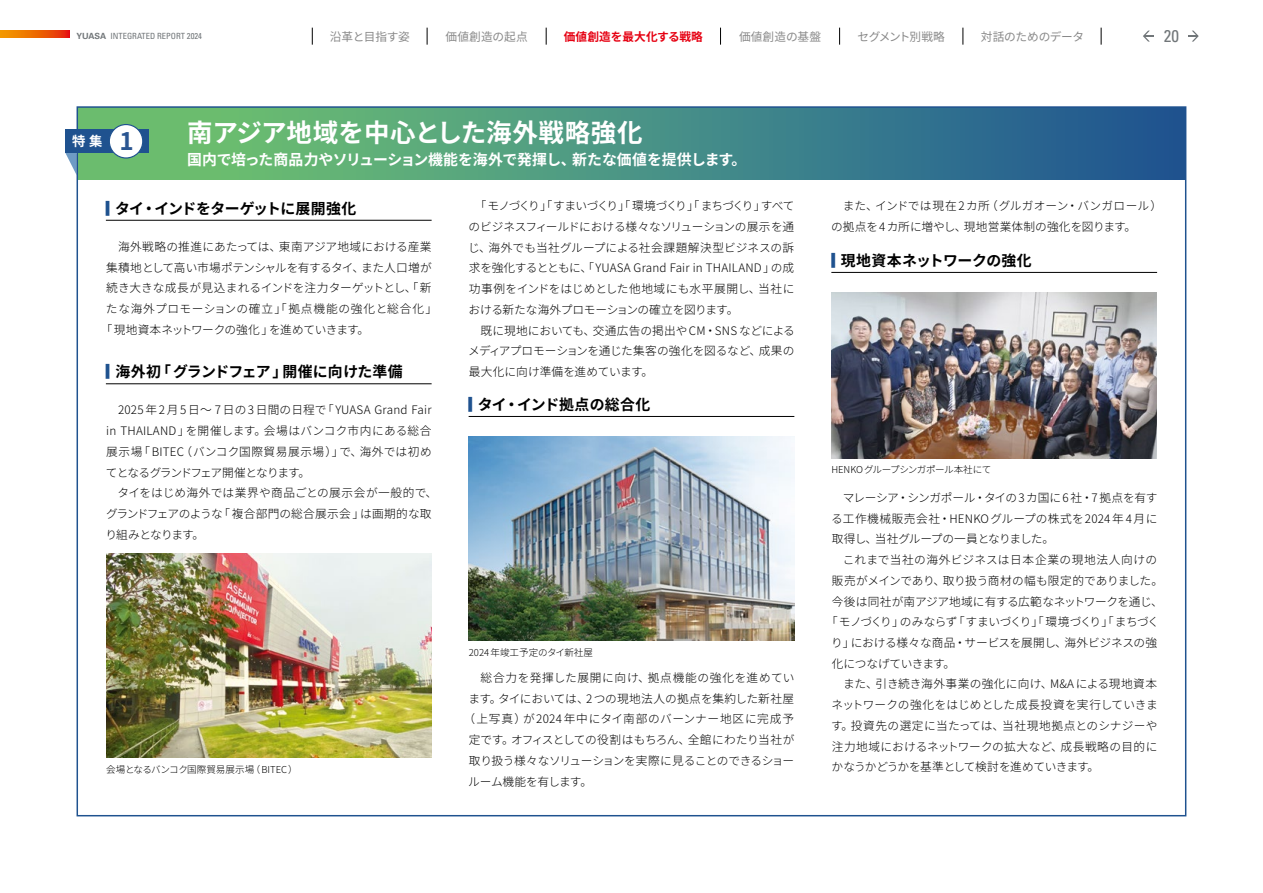
<style>
.page{position:relative;width:1263px;height:893px;background:#fff}
.page>*{position:absolute;margin:0;border:0;box-sizing:border-box;transform-origin:0 0}
.t1{font:700 25.5px "Noto Sans JP";letter-spacing:.005em;color:#fff}
.t2{font:condensed 16.95px "Univers LT Std";color:#717679}
.t3{font:700 14.85px "Noto Sans JP";letter-spacing:-.015em;color:#000}
.t4{font:700 14.85px "Noto Sans JP";letter-spacing:-.02em;color:#fff}
.t5{font:700 14.85px "Noto Sans JP";letter-spacing:.015em;color:#000}
.t6{font:700 13.35px "Noto Sans JP";color:#fff}
.t7{font:300 11.7px/20.7px "Noto Sans JP";letter-spacing:.005em;color:#000;text-align:justify}
.t8{font:300 11.7px "Noto Sans JP";letter-spacing:-.02em;color:#000}
.t9{font:300 11.7px "Noto Sans JP";letter-spacing:-.035em;color:#000}
.t10{font:300 11.7px "Noto Sans JP";letter-spacing:.025em;color:#000}
.t11{font:300 11.7px "Noto Sans JP";letter-spacing:.06em;color:#000}
.t12{font:300 11.7px "Noto Sans JP";letter-spacing:-.055em;color:#000}
.t13{font:300 11.7px "Noto Sans JP";letter-spacing:-.015em;color:#000}
.t14{font:300 11.7px "Noto Sans JP";letter-spacing:.055em;color:#000}
.t15{font:300 11.7px "Noto Sans JP";letter-spacing:.035em;color:#000}
.t16{font:300 11.7px "Noto Sans JP";letter-spacing:.045em;color:#000}
.t17{font:300 11.7px "Noto Sans JP";letter-spacing:-.04em;color:#000}
.t18{font:11.7px "Noto Sans JP";letter-spacing:-.025em;color:#898989}
.t19{font:11.7px "Noto Sans JP";letter-spacing:-.005em;color:#898989}
.t20{font:700 11.7px "Noto Sans JP";letter-spacing:.01em;color:#e60012}
.t21{font:300 11.7px "Noto Sans JP";letter-spacing:-.045em;color:#000}
.t22{font:11.7px "Noto Sans JP";letter-spacing:-.07em;color:#898989}
.t23{font:300 9.6px "Noto Sans JP";letter-spacing:-.005em;color:#000}
.t24{font:300 9.6px "Noto Sans JP";letter-spacing:-.025em;color:#000}
.t25{font:condensed 8.55px "Univers LT Std";color:#717679}
.s1{font-weight:700;font-stretch:normal}
.s2{font-size:24.15px;color:#2a5591}
.s3{color:#1f528f}
</style>
<div class="page">
<svg style="left:66px;top:153px;width:11px;height:22px"></svg>
<div style="left:77px;top:107px;width:1109px;height:72px;background:linear-gradient(to right,#74cb6e,#1e5797)"></div>
<div style="left:66px;top:130px;width:83px;height:23px;background:#1f528f"></div>
<svg style="left:109px;top:124px;width:34px;height:35px"></svg>
<hr style="left:106px;top:220px;width:326px;height:1px;background:#000">
<hr style="left:106px;top:383px;width:326px;height:1px;background:#000">
<hr style="left:469px;top:416px;width:325px;height:1px;background:#000">
<hr style="left:831px;top:272px;width:326px;height:1px;background:#000">
<img style="left:106px;top:554px;width:326px;height:204px">
<img style="left:469px;top:437px;width:325px;height:204px">
<img style="left:831px;top:293px;width:326px;height:166px">
<svg style="left:1188px;top:31px;width:11px;height:11px"></svg>
<svg style="left:1143px;top:31px;width:10px;height:11px"></svg>
<svg style="left:0;top:31px;width:69px;height:6px"></svg>
<svg style="left:312px;top:28px;width:1px;height:17px"></svg>
<svg style="left:427px;top:28px;width:1px;height:17px"></svg>
<svg style="left:546px;top:28px;width:1px;height:17px"></svg>
<svg style="left:720px;top:28px;width:1px;height:17px"></svg>
<svg style="left:839px;top:28px;width:1px;height:17px"></svg>
<svg style="left:963px;top:28px;width:1px;height:17px"></svg>
<svg style="left:1101px;top:28px;width:1px;height:17px"></svg>
<p class="t25" style="left:77px;top:30px;width:127px"><span class="s1">YUASA</span> INTEGRATED REPORT 2024</p>
<p class="t18" style="left:330px;top:30px;width:82px">沿革と目指す姿</p>
<p class="t19" style="left:446px;top:30px;width:84px">価値創造の起点</p>
<p class="t20" style="left:564px;top:30px;width:141px">価値創造を最大化する戦略</p>
<p class="t19" style="left:739px;top:30px;width:84px">価値創造の基盤</p>
<p class="t22" style="left:857px;top:30px;width:89px">セグメント別戦略</p>
<p class="t18" style="left:981px;top:30px;width:105px">対話のためのデータ</p>
<h2 class="t2" style="left:1164px;top:25px;width:17px">20</h2>
<p class="t6" style="left:72px;top:134px;width:63px">特 集 <span class="s2">1</span></p>
<h1 class="t1" style="left:187px;top:118px;width:457px">南アジア地域を中心とした海外戦略強化</h1>
<p class="t4" style="left:187px;top:152px;width:561px">国内で培った商品力やソリューション機能を海外で発揮し、新たな価値を提供します。</p>
<p class="t3" style="left:106px;top:200px;width:252px"><span class="s3">▎</span>タイ・インドをターゲットに展開強化</p>
<p class="t7" style="left:118px;top:236px;width:315px">海外戦略の推進にあたっては、東南アジア地域における産業</p>
<p class="t8" style="left:106px;top:261px;width:327px">集積地として高い市場ポテンシャルを有するタイ、また人口増が</p>
<p class="t7" style="left:106px;top:278px;width:327px">続き大きな成長が見込まれるインドを注力ターゲットとし、「新</p>
<p class="t14" style="left:106px;top:302px;width:333px">たな海外プロモーションの確立」「拠点機能の強化と総合化」</p>
<p class="t9" style="left:101px;top:323px;width:270px">「現地資本ネットワークの強化」を進めていきます。</p>
<p class="t3" style="left:106px;top:364px;width:298px"><span class="s3">▎</span>海外初「グランドフェア」開催に向けた準備</p>
<p class="t7" style="left:106px;top:400px;width:327px;text-indent:12px">2025 年 2 月 5 日～ 7 日の3 日間の日程で「YUASA Grand Fair in THAILAND」を開催します。会場はバンコク市内にある総合展示場「BITEC（バンコク国際貿易展示場）」で、海外では初めてとなるグランドフェア開催となります。</p>
<p class="t7" style="left:106px;top:483px;width:333px;text-align:left;text-indent:12px">タイをはじめ海外では業界や商品ごとの展示会が一般的で、グランドフェアのような「複合部門の総合展示会」は画期的な取り組みとなります。</p>
<p class="t7" style="left:468px;top:196px;width:328px;text-indent:7px">「モノづくり」「すまいづくり」「環境づくり」「まちづくり」すべてのビジネスフィールドにおける様々なソリューションの展示を通じ、海外でも当社グループによる社会課題解決型ビジネスの訴求を強化するとともに、「YUASA Grand Fair in THAILAND」の成功事例をインドをはじめとした他地域にも水平展開し、当社における新たな海外プロモーションの確立を図ります。</p>
<p class="t7" style="left:468px;top:320px;width:328px;text-indent:12px">既に現地においても、交通広告の掲出や CM・SNS などによるメディアプロモーションを通じた集客の強化を図るなど、成果の最大化に向け準備を進めています。</p>
<p class="t5" style="left:469px;top:396px;width:183px"><span class="s3">▎</span>タイ・インド拠点の総合化</p>
<p class="t23" style="left:106px;top:764px;width:193px">会場となるバンコク国際貿易展示場（BITEC）</p>
<p class="t23" style="left:469px;top:647px;width:126px">2024 年竣工予定のタイ新社屋</p>
<p class="t11" style="left:480px;top:671px;width:315px">総合力を発揮した展開に向け、拠点機能の強化を進めてい</p>
<p class="t7" style="left:468px;top:688px;width:327px">ます。タイにおいては、2 つの現地法人の拠点を集約した新社屋</p>
<p class="t11" style="left:463px;top:713px;width:332px">（上写真）が2024年中にタイ南部のバーンナー地区に完成予</p>
<p class="t8" style="left:469px;top:733px;width:327px">定です。オフィスとしての役割はもちろん、全館にわたり当社が</p>
<p class="t9" style="left:469px;top:754px;width:327px">取り扱う様々なソリューションを実際に見ることのできるショー</p>
<p class="t21" style="left:468px;top:775px;width:125px">ルーム機能を有します。</p>
<p class="t7" style="left:831px;top:196px;width:332px;text-indent:12px">また、インドでは現在 2カ所（グルガオーン・バンガロール）の拠点を4 カ所に増やし、現地営業体制の強化を図ります。</p>
<p class="t3" style="left:831px;top:252px;width:202px"><span class="s3">▎</span>現地資本ネットワークの強化</p>
<p class="t24" style="left:831px;top:464px;width:161px">HENKOグループシンガポール本社にて</p>
<p class="t7" style="left:831px;top:487px;width:328px;text-indent:12px">マレーシア・シンガポール・タイの 3 カ国に 6 社・7 拠点を有する工作機械販売会社・HENKOグループの株式を2024 年 4 月に取得し、当社グループの一員となりました。</p>
<p class="t16" style="left:843px;top:553px;width:316px">これまで当社の海外ビジネスは日本企業の現地法人向けの</p>
<p class="t8" style="left:832px;top:574px;width:333px">販売がメインであり、取り扱う商材の幅も限定的でありました。</p>
<p class="t7" style="left:832px;top:591px;width:333px">今後は同社が南アジア地域に有する広範なネットワークを通じ、</p>
<p class="t12" style="left:826px;top:615px;width:334px">「モノづくり」のみならず「すまいづくり」「環境づくり」「まちづく</p>
<p class="t13" style="left:831px;top:636px;width:327px">り」における様々な商品・サービスを展開し、海外ビジネスの強</p>
<p class="t9" style="left:832px;top:657px;width:125px">化につなげていきます。</p>
<p class="t10" style="left:843px;top:678px;width:315px">また、引き続き海外事業の強化に向け、M&amp;A による現地資本</p>
<p class="t7" style="left:831px;top:695px;width:328px">ネットワークの強化をはじめとした成長投資を実行していきま</p>
<p class="t15" style="left:831px;top:719px;width:328px">す。投資先の選定に当たっては、当社現地拠点とのシナジーや</p>
<p class="t10" style="left:832px;top:740px;width:327px">注力地域におけるネットワークの拡大など、成長戦略の目的に</p>
<p class="t17" style="left:831px;top:760px;width:269px">かなうかどうかを基準として検討を進めていきます。</p>
</div>
